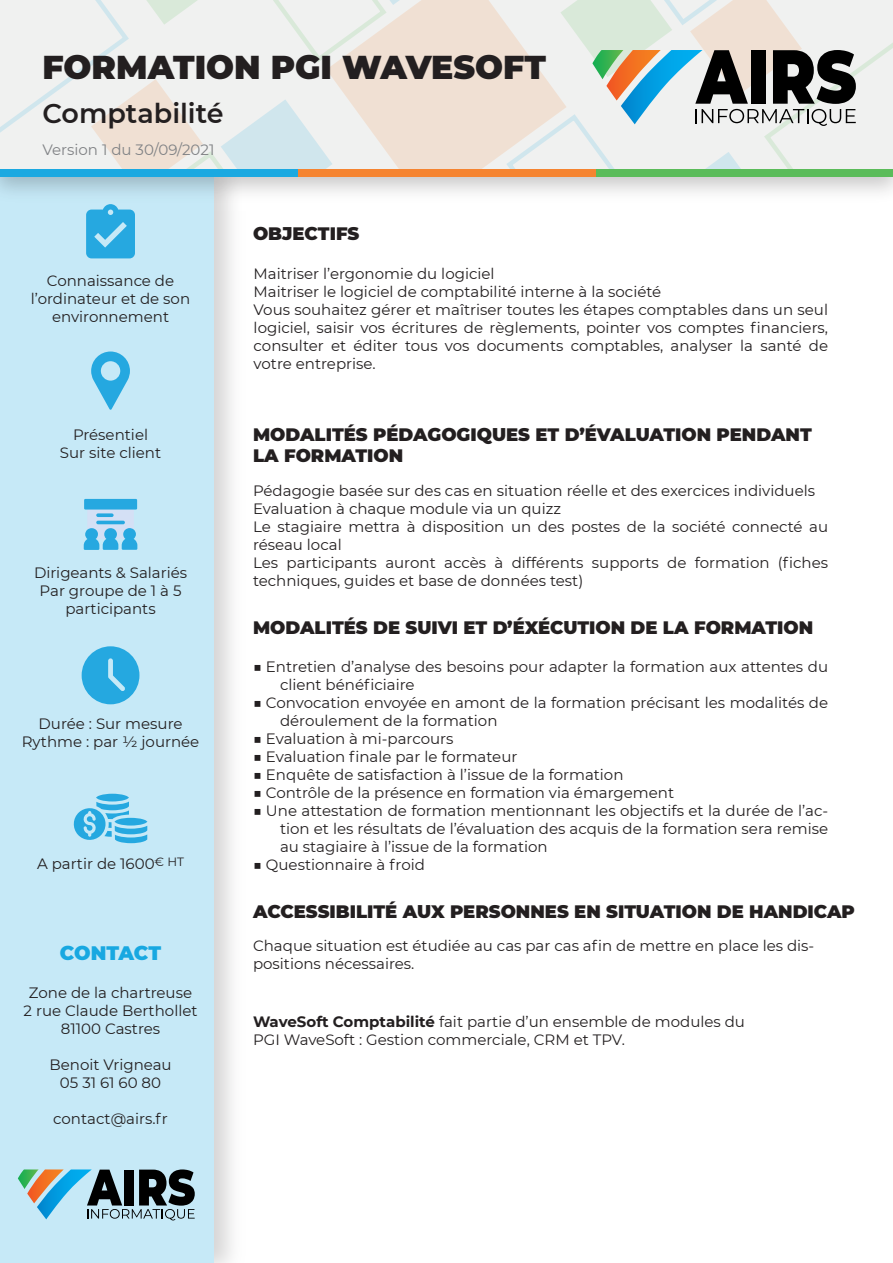
<style>
.page{position:relative;width:893px;height:1263px;background:#fff}
.page>*{position:absolute;margin:0;border:0;box-sizing:border-box;transform-origin:0 0}
.TITRE_FORMATION{font:900 33px "Montserrat";color:#231f20}
.SOUS_TITRE_FORMATION{font:600 27px "Montserrat";color:#231f20}
.SOUS_TITRE_FORMATION-2{font:900 19.5px "Montserrat";letter-spacing:-.01em;color:#18a8e1}
.titre_1_page{font:900 18px/21.6px "Montserrat";color:#231f20}
.Texte_normal{font:15px/18px "Montserrat";color:#231f20}
.Texte_normal-2{font:15px "Montserrat";color:#808285}
.s1{font-weight:700}
</style>
<div class="page">
<img style="left:213px;top:211px;width:19px;height:1052px">
<div style="left:0;top:176px;width:213px;height:1087px;background:#c6e9f7"></div>
<img style="left:0;top:176px;width:893px;height:35px">
<svg style="left:0;top:0;width:893px;height:169px"></svg>
<div style="left:595px;top:169px;width:298px;height:7px;background:#5bbc5a"></div>
<div style="left:298px;top:169px;width:297px;height:7px;background:#f58431"></div>
<div style="left:0;top:169px;width:298px;height:7px;background:#1ba9e1"></div>
<svg style="left:18px;top:1169px;width:177px;height:51px"></svg>
<svg style="left:91px;top:351px;width:39px;height:59px"></svg>
<svg style="left:74px;top:794px;width:73px;height:49px"></svg>
<svg style="left:82px;top:646px;width:57px;height:58px"></svg>
<div style="left:84px;top:499px;width:53px;height:10px;background:#26a8e0"></div>
<svg style="left:84px;top:509px;width:53px;height:41px"></svg>
<svg style="left:86px;top:204px;width:49px;height:54px"></svg>
<p class="TITRE_FORMATION" style="left:43px;top:43px;width:505px">FORMATION PGI WAVESOFT</p>
<p class="SOUS_TITRE_FORMATION" style="left:43px;top:94px;width:182px">Comptabilité</p>
<p class="Texte_normal-2" style="left:43px;top:139px;width:173px">Version 1 du 30/09/2021</p>
<p class="Texte_normal" style="left:31px;top:271px;width:161px;text-align:center">Connaissance de l’ordinateur et de son environnement</p>
<p class="Texte_normal" style="left:73px;top:425px;width:77px">Présentiel</p>
<p class="Texte_normal" style="left:60px;top:443px;width:103px">Sur site client</p>
<p class="Texte_normal" style="left:34px;top:563px;width:155px">Dirigeants &amp; Salariés</p>
<p class="Texte_normal" style="left:40px;top:581px;width:143px;text-align:center">Par groupe de 1 à 5 participants</p>
<p class="Texte_normal" style="left:39px;top:714px;width:146px">Durée : Sur mesure</p>
<p class="Texte_normal" style="left:22px;top:732px;width:179px">Rythme : par ½ journée</p>
<p class="Texte_normal" style="left:37px;top:854px;width:148px">A partir de 1600<sup>€</sup> <sup>HT</sup></p>
<p class="SOUS_TITRE_FORMATION-2" style="left:60px;top:938px;width:103px">CONTACT</p>
<p class="Texte_normal" style="left:29px;top:983px;width:165px">Zone de la chartreuse</p>
<p class="Texte_normal" style="left:24px;top:1001px;width:175px">2 rue Claude Berthollet</p>
<p class="Texte_normal" style="left:61px;top:1019px;width:101px">81100 Castres</p>
<p class="Texte_normal" style="left:49px;top:1055px;width:124px">Benoit Vrigneau</p>
<p class="Texte_normal" style="left:60px;top:1073px;width:103px">05 31 61 60 80</p>
<p class="Texte_normal" style="left:53px;top:1109px;width:116px">contact@airs.fr</p>
<p class="titre_1_page" style="left:253px;top:222px;width:108px">OBJECTIFS</p>
<p class="Texte_normal" style="left:254px;top:264px;width:243px">Maitriser l’ergonomie du logiciel</p>
<p class="Texte_normal" style="left:254px;top:282px;width:409px">Maitriser le logiciel de comptabilité interne à la société</p>
<p class="Texte_normal" style="left:254px;top:300px;width:576px;text-align:justify">Vous souhaitez gérer et maîtriser toutes les étapes comptables dans un seul logiciel, saisir vos écritures de règlements, pointer vos comptes financiers, consulter et éditer tous vos documents comptables, analyser la santé de votre entreprise.</p>
<p class="titre_1_page" style="left:253px;top:422px;width:560px">MODALITÉS PÉDAGOGIQUES ET D’ÉVALUATION PENDANT<br>LA FORMATION</p>
<p class="Texte_normal" style="left:253px;top:481px;width:564px">Pédagogie basée sur des cas en situation réelle et des exercices individuels</p>
<p class="Texte_normal" style="left:253px;top:499px;width:309px">Evaluation à chaque module via un quizz</p>
<p class="Texte_normal" style="left:253px;top:517px;width:577px">Le stagiaire mettra à disposition un des postes de la société connecté au réseau local</p>
<p class="Texte_normal" style="left:253px;top:553px;width:577px">Les participants auront accès à différents supports de formation (fiches techniques, guides et base de données test)</p>
<p class="titre_1_page" style="left:253px;top:615px;width:562px">MODALITÉS DE SUIVI ET D’ÉXÉCUTION DE LA FORMATION</p>
<p class="Texte_normal" style="left:280px;top:658px;width:550px;text-indent:-27px">■ Entretien d’analyse des besoins pour adapter la formation aux attentes du client bénéficiaire</p>
<p class="Texte_normal" style="left:280px;top:694px;width:550px;text-indent:-27px">■ Convocation envoyée en amont de la formation précisant les modalités de déroulement de la formation</p>
<p class="Texte_normal" style="left:253px;top:730px;width:202px">■ Evaluation à mi-parcours</p>
<p class="Texte_normal" style="left:253px;top:748px;width:266px">■ Evaluation finale par le formateur</p>
<p class="Texte_normal" style="left:253px;top:766px;width:372px">■ Enquête de satisfaction à l’issue de la formation</p>
<p class="Texte_normal" style="left:253px;top:784px;width:423px">■ Contrôle de la présence en formation via émargement</p>
<p class="Texte_normal" style="left:280px;top:802px;width:550px;text-align:justify;text-indent:-27px">■ Une attestation de formation mentionnant les objectifs et la durée de l’ac&shy;tion et les résultats de l’évaluation des acquis de la formation sera remise au stagiaire à l’issue de la formation</p>
<p class="Texte_normal" style="left:253px;top:856px;width:174px">■ Questionnaire à froid</p>
<p class="titre_1_page" style="left:253px;top:899px;width:603px">ACCESSIBILITÉ AUX PERSONNES EN SITUATION DE HANDICAP</p>
<p class="Texte_normal" style="left:253px;top:936px;width:563px">Chaque situation est étudiée au cas par cas afin de mettre en place les dis&shy;positions nécessaires.</p>
<p class="Texte_normal" style="left:253px;top:1012px;width:493px"><span class="s1">WaveSoft Comptabilité</span> fait partie d’un ensemble de modules du<br>PGI WaveSoft : Gestion commerciale, CRM et TPV.</p>
</div>
